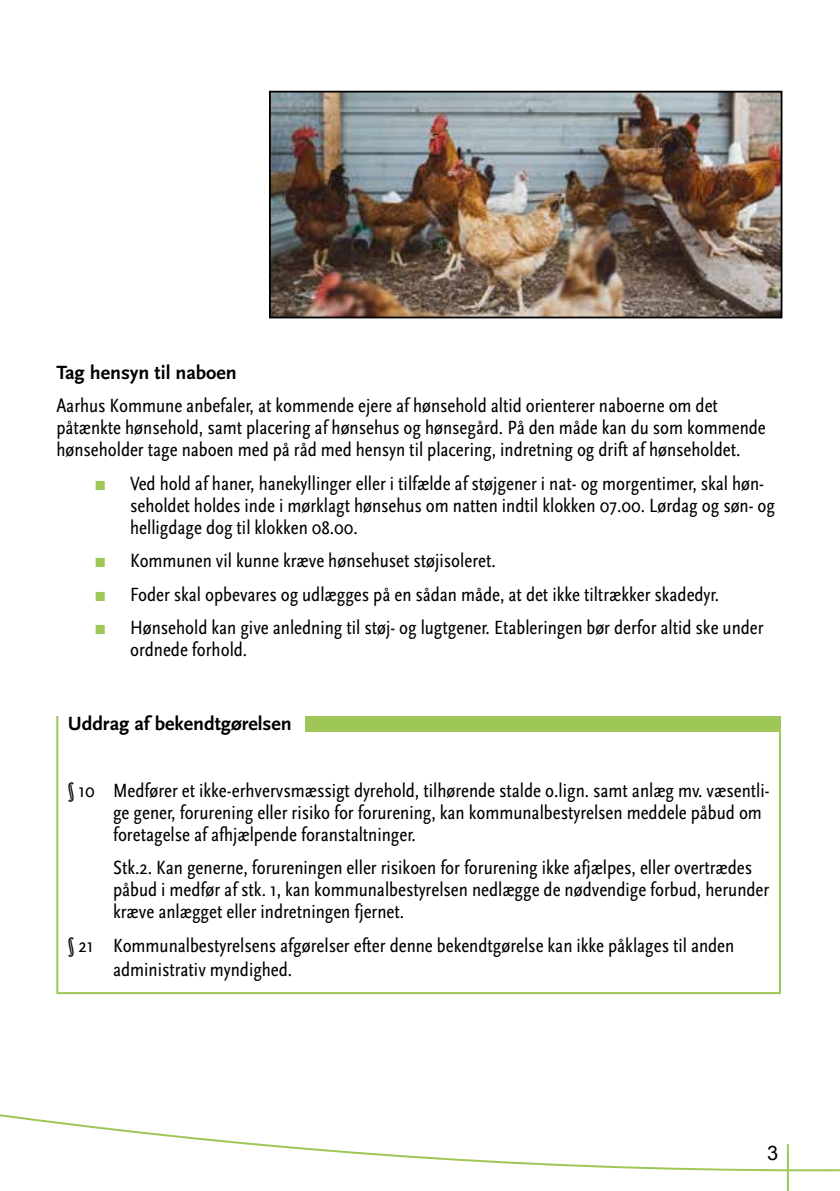
<style>
.page{position:relative;width:840px;height:1191px;background:#fff}
.page>*{position:absolute;margin:0;border:0;box-sizing:border-box;transform-origin:0 0}
.t1{font:condensed 20px/22px "Scala Sans OT";color:#000}
.t2{font:700 20px "Scala Sans OT";color:#000}
.t3{font:20px "Arial";color:#000}
.s1{font-stretch:normal;color:#9ec757}
</style>
<div class="page">
<div style="left:305px;top:716px;width:475px;height:15px;background:#9ec757"></div>
<svg style="left:0;top:939px;width:839px;height:233px"></svg>
<hr style="left:786px;top:1144px;width:2px;height:47px;background:#9ec757">
<img style="left:272px;top:94px;width:507px;height:221px">
<div style="left:269px;top:91px;width:513px;height:227px;border:2px solid #000"></div>
<p class="t2" style="left:56px;top:360px;width:182px">Tag hensyn til naboen</p>
<p class="t1" style="left:56px;top:395px;width:710px">Aarhus Kommune anbefaler, at kommende ejere af hønsehold altid orienterer naboerne om det påtænkte hønsehold, samt placering af hønsehus og hønsegård. På den måde kan du som kommende hønseholder tage naboen med på råd med hensyn til placering, indretning og drift af hønseholdet.</p>
<p class="t1" style="left:130px;top:472px;width:646px;text-indent:-36px"><span class="s1">▪</span> Ved hold af haner, hanekyllinger eller i tilfælde af støjgener i nat- og morgentimer, skal høn&shy;seholdet holdes inde i mørklagt hønsehus om natten indtil klokken 07.00. Lørdag og søn- og helligdage dog til klokken 08.00.</p>
<p class="t1" style="left:94px;top:549px;width:403px"><span class="s1">▪</span> Kommunen vil kunne kræve hønsehuset støjisoleret.</p>
<p class="t1" style="left:94px;top:583px;width:626px"><span class="s1">▪</span> Foder skal opbevares og udlægges på en sådan måde, at det ikke tiltrækker skadedyr.</p>
<p class="t1" style="left:130px;top:616px;width:634px;text-indent:-36px"><span class="s1">▪</span> Hønsehold kan give anledning til støj- og lugtgener. Etableringen bør derfor altid ske under ordnede forhold.</p>
<p class="t2" style="left:68px;top:712px;width:225px">Uddrag af bekendtgørelsen</p>
<p class="t1" style="left:113px;top:779px;width:657px;text-indent:-45px">§ 10 Medfører et ikke-erhvervsmæssigt dyrehold, tilhørende stalde o.lign. samt anlæg mv. væsentli&shy;ge gener, forurening eller risiko for forurening, kan kommunalbestyrelsen meddele påbud om foretagelse af afhjælpende foranstaltninger.</p>
<p class="t1" style="left:113px;top:856px;width:657px">Stk.2. Kan generne, forureningen eller risikoen for forurening ikke afjælpes, eller overtrædes påbud i medfør af stk. 1, kan kommunalbestyrelsen nedlægge de nødvendige forbud, herunder kræve anlægget eller indretningen fjernet.</p>
<p class="t1" style="left:113px;top:933px;width:622px;line-height:24px;text-indent:-45px">§ 21 Kommunalbestyrelsens afgørelser efter denne bekendtgørelse kan ikke påklages til anden administrativ myndighed.</p>
<p class="t3" style="left:766px;top:1139px;width:13px">3</p>
</div>
